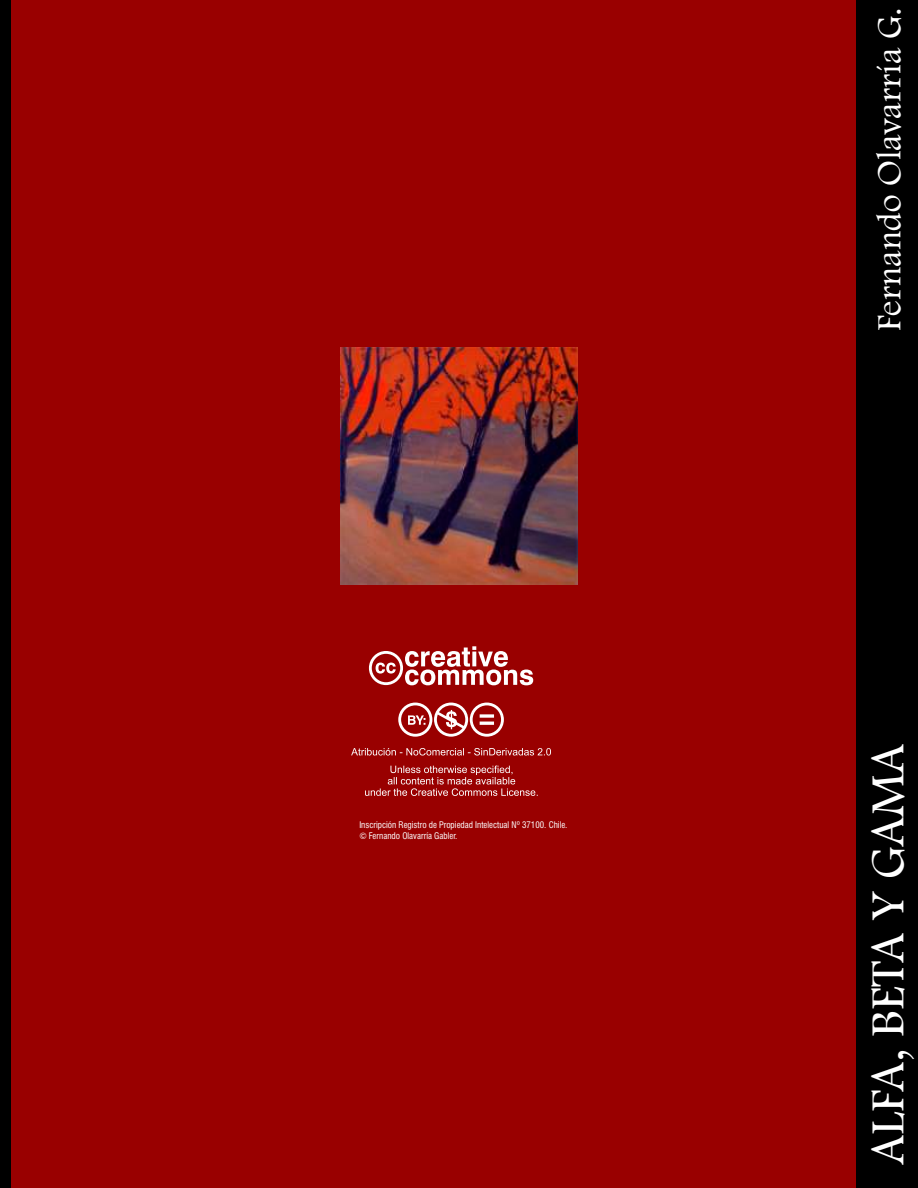
<style>
.page{position:relative;width:918px;height:1188px;background:#000}
.page>*{position:absolute;margin:0;border:0;box-sizing:border-box;transform-origin:0 0}
.t1{font:49.35px "Footlight MT Light";color:#fff}
.t2{font:35.25px "Footlight MT Light";color:#fff}
.t3{font:condensed 8.85px/10.6px "Swiss 721 BT";color:#fff}
</style>
<div class="page">
<div style="left:11px;top:0;width:844px;height:1188px;background:#900"></div>
<svg style="left:369px;top:646px;width:164px;height:39px"></svg>
<svg style="left:398px;top:703px;width:106px;height:34px"></svg>
<svg style="left:351px;top:748px;width:200px;height:8px"></svg>
<svg style="left:365px;top:766px;width:173px;height:30px"></svg>
<img style="left:340px;top:347px;width:238px;height:238px">
<p class="t3" style="left:359px;top:820px;width:210px">Inscripción Registro de Propiedad Intelectual Nº 37100. Chile. © Fernando Olavarría Gabler.</p>
<h2 class="t2" style="left:876px;top:331px;width:325px;rotate:-90deg">Fernando Olavarría G.</h2>
<h1 class="t1" style="left:869px;top:1165px;width:422px;rotate:-90deg">ALFA, BETA Y GAMA</h1>
</div>
